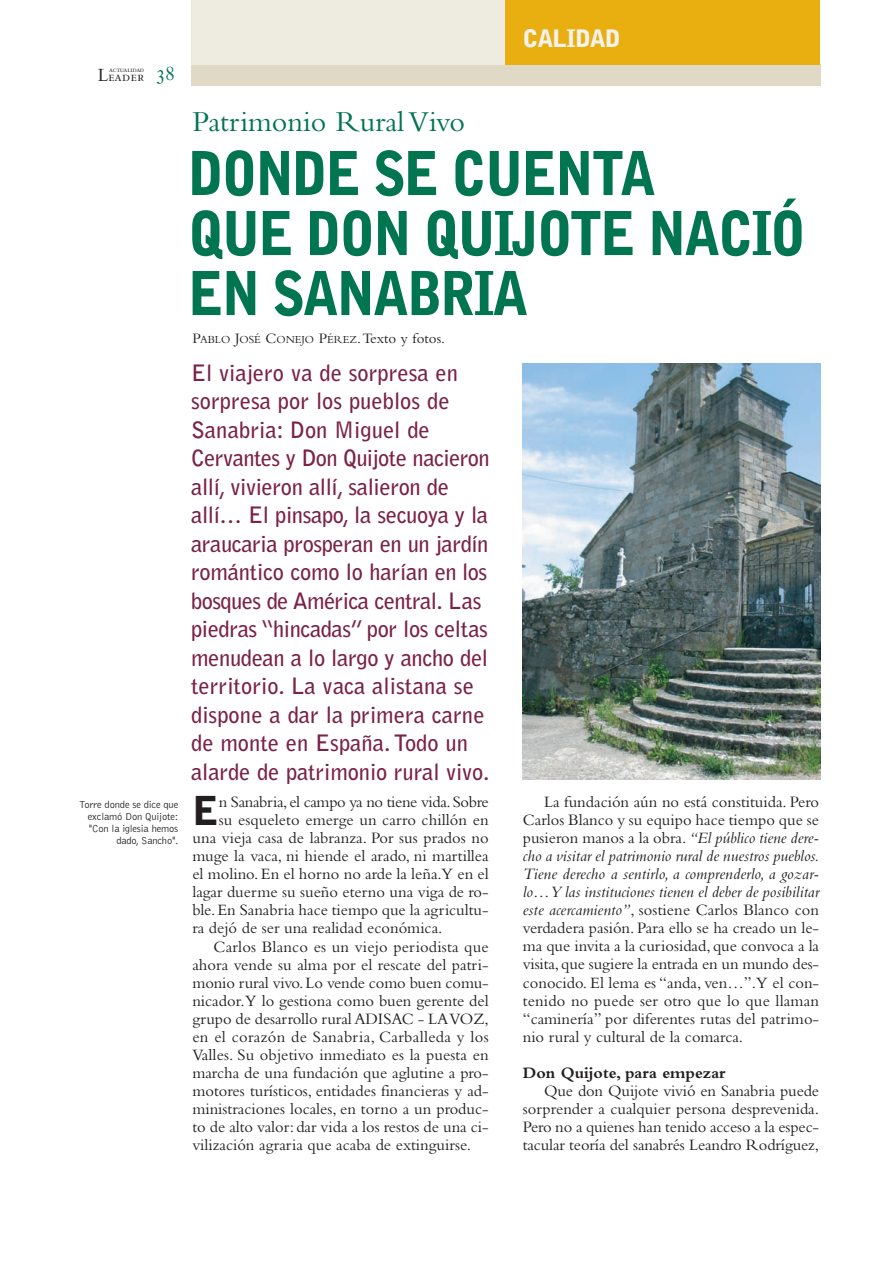
<style>
.page{position:relative;width:893px;height:1263px;background:#fff}
.page>*{position:absolute;margin:0;border:0;box-sizing:border-box;transform-origin:0 0}
.t1{font:900 60px/60px "Bell Gothic";letter-spacing:-.045em;color:#00754f;scale:.9 1}
.t2{font:900 39.6px "Bell Gothic";color:#231f20}
.t3{font:30px "Bembo";color:#00754f}
.t4{font:900 24px "Bell Gothic";letter-spacing:-.03em;color:#f4f2ed}
.t5{font:700 22.5px/28.5px "Bell Gothic";letter-spacing:-.01em;color:#7b2346}
.t6{font:22.5px "Bembo SC";color:#00754f}
.t7{font:16.5px/18px "Bembo";color:#231f20;text-align:justify}
.t8{font:16.5px "Bembo";letter-spacing:-.02em;color:#231f20}
.t9{font:16.5px "Bembo";letter-spacing:.02em;color:#231f20}
.t10{font:700 16.5px "Bembo";color:#231f20}
.t11{font:15px "Bembo";color:#231f20}
.t12{font:14.25px "Bembo SC";letter-spacing:.015em;color:#231f20}
.t13{font:300 10.5px/12px "Bell Gothic";letter-spacing:-.015em;color:#231f20;text-align:right}
.t14{font:7.5px "Bembo SC";letter-spacing:-.04em;color:#231f20}
.s1{font-size:19.5px}
.s2{font-size:11.25px}
.s3{font-style:italic}
</style>
<div class="page">
<div style="left:191px;top:64px;width:629px;height:22px;background:#dfd9c6"></div>
<div style="left:191px;top:0;width:314px;height:64px;background:#eeebe1"></div>
<div style="left:505px;top:0;width:315px;height:64px;background:#e9ae0f"></div>
<img style="left:523px;top:364px;width:297px;height:415px">
<p class="t14" style="left:109px;top:65px;width:36px">actualidad</p>
<p class="t12" style="left:98px;top:68px;width:48px"><span class="s1">L</span>eader</p>
<p class="t6" style="left:155px;top:59px;width:22px">38</p>
<p class="t13" style="left:79px;top:798px;width:101px">Torre donde se dice que exclamó Don Quijote: "Con la iglesia hemos dado, Sancho".</p>
<p class="t3" style="left:192px;top:112px;width:274px">Patrimonio Rural Vivo</p>
<p class="t4" style="left:523px;top:29px;width:100px">CALIDAD</p>
<p class="t1" style="left:188px;top:147px;width:688px">DONDE SE CUENTA<br>QUE DON QUIJOTE NACIÓ<br>EN SANABRIA</p>
<p class="t11" style="left:193px;top:333px;width:254px">P<span class="s2">ABLO</span> J<span class="s2">OSÉ</span> C<span class="s2">ONEJO</span> P<span class="s2">ÉREZ</span>.Texto y fotos.</p>
<p class="t5" style="left:191px;top:360px;width:300px">El viajero va de sorpresa en sorpresa por los pueblos de<br>Sanabria: Don Miguel de<br>Cervantes y Don Quijote nacieron allí, vivieron allí, salieron de allí… El pinsapo, la secuoya y la araucaria prosperan en un jardín romántico como lo harían en los bosques de América central. Las piedras “hincadas” por los celtas menudean a lo largo y ancho del territorio. La vaca alistana se dispone a dar la primera carne de monte en España. Todo un alarde de patrimonio rural vivo.</p>
<p class="t2" style="left:192px;top:795px;width:28px">E</p>
<p class="t8" style="left:219px;top:797px;width:271px">n Sanabria,el campo ya no tiene vida.Sobre</p>
<p class="t7" style="left:219px;top:813px;width:271px">su esqueleto emerge un carro chillón en</p>
<p class="t7" style="left:192px;top:831px;width:298px">una vieja casa de labranza. Por sus prados no</p>
<p class="t7" style="left:192px;top:849px;width:298px">muge la vaca, ni hiende el arado, ni martillea</p>
<p class="t7" style="left:192px;top:867px;width:298px">el molino. En el horno no arde la leña.Y en el</p>
<p class="t7" style="left:192px;top:885px;width:298px">lagar duerme su sueño eterno una viga de ro-</p>
<p class="t7" style="left:192px;top:903px;width:298px">ble.En Sanabria hace tiempo que la agricultu-</p>
<p class="t7" style="left:192px;top:921px;width:252px">ra dejó de ser una realidad económica.</p>
<p class="t7" style="left:214px;top:939px;width:277px">Carlos Blanco es un viejo periodista que</p>
<p class="t7" style="left:192px;top:957px;width:298px">ahora vende su alma por el rescate del patri-</p>
<p class="t7" style="left:192px;top:975px;width:298px">monio rural vivo.Lo vende como buen comu-</p>
<p class="t7" style="left:192px;top:993px;width:298px">nicador.Y lo gestiona como buen gerente del</p>
<p class="t7" style="left:192px;top:1011px;width:298px">grupo de desarrollo rural ADISAC - LA VOZ,</p>
<p class="t9" style="left:192px;top:1031px;width:298px">en el corazón de Sanabria, Carballeda y los</p>
<p class="t7" style="left:192px;top:1047px;width:298px">Valles. Su objetivo inmediato es la puesta en</p>
<p class="t7" style="left:192px;top:1065px;width:298px">marcha de una fundación que aglutine a pro-</p>
<p class="t7" style="left:192px;top:1083px;width:298px">motores turísticos, entidades financieras y ad-</p>
<p class="t7" style="left:192px;top:1101px;width:298px">ministraciones locales, en torno a un produc-</p>
<p class="t7" style="left:192px;top:1119px;width:298px">to de alto valor: dar vida a los restos de una ci-</p>
<p class="t7" style="left:192px;top:1137px;width:280px">vilización agraria que acaba de extinguirse.</p>
<p class="t7" style="left:523px;top:795px;width:298px;text-indent:21px">La fundación aún no está constituida. Pero Carlos Blanco y su equipo hace tiempo que se pusieron manos a la obra. <span class="s3">“El público tiene dere&shy;cho a visitar el patrimonio rural de nuestros pueblos.<br>Tiene derecho a sentirlo, a comprenderlo, a gozar&shy;lo… Y las instituciones tienen el deber de posibilitar este acercamiento”</span>, sostiene Carlos Blanco con verdadera pasión. Para ello se ha creado un le&shy;ma que invita a la curiosidad, que convoca a la visita,que sugiere la entrada en un mundo des&shy;conocido. El lema es “anda, ven…”.Y el con&shy;tenido no puede ser otro que lo que llaman “caminería” por diferentes rutas del patrimo&shy;nio rural y cultural de la comarca.</p>
<p class="t10" style="left:523px;top:1067px;width:205px">Don Quijote, para empezar</p>
<p class="t7" style="left:544px;top:1083px;width:277px">Que don Quijote vivió en Sanabria puede</p>
<p class="t7" style="left:523px;top:1101px;width:298px">sorprender a cualquier persona desprevenida.</p>
<p class="t7" style="left:523px;top:1119px;width:298px">Pero no a quienes han tenido acceso a la espec-</p>
<p class="t7" style="left:523px;top:1137px;width:298px">tacular teoría del sanabrés Leandro Rodríguez,</p>
</div>
